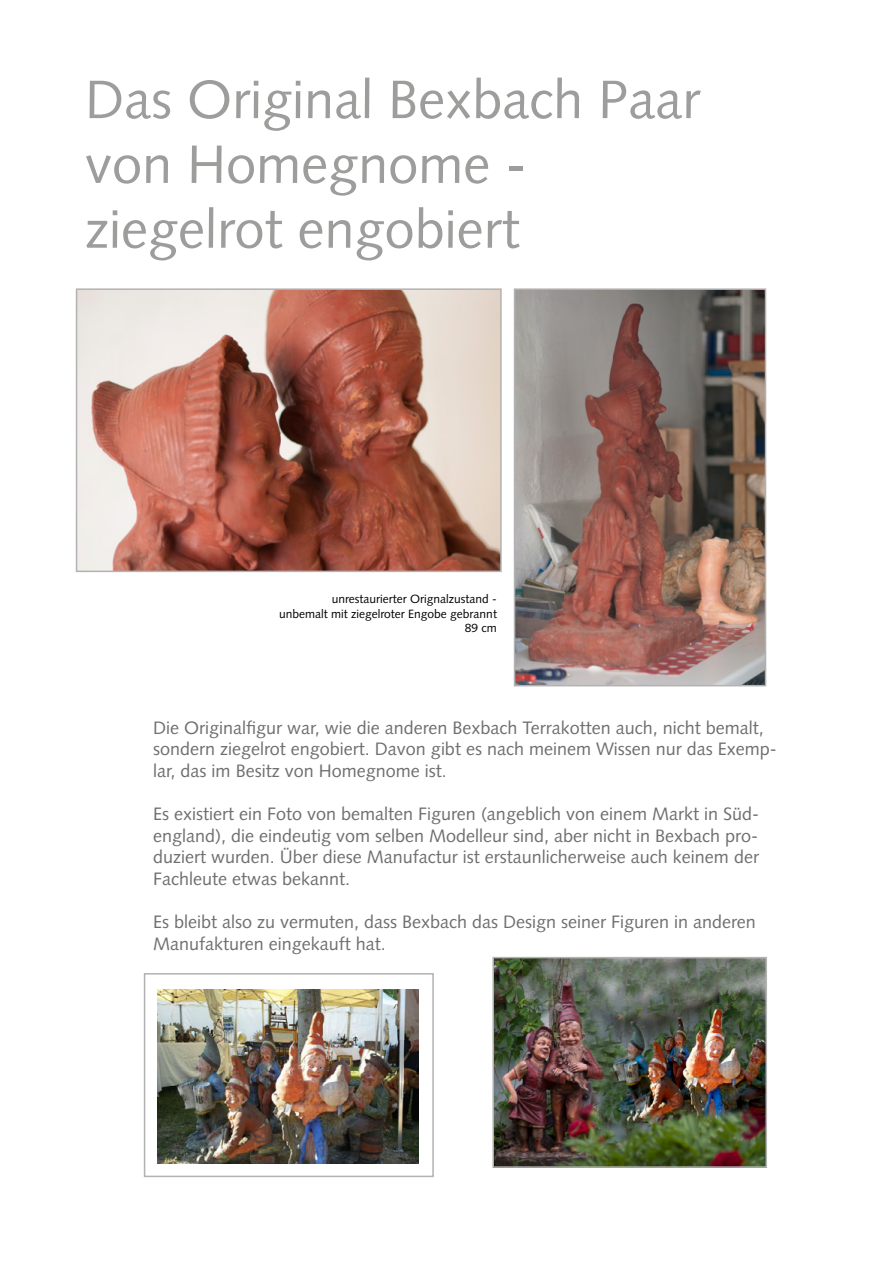
<style>
.page{position:relative;width:893px;height:1263px;background:#fff}
.page>*{position:absolute;margin:0;border:0;box-sizing:border-box;transform-origin:0 0}
.t1{font:54px/64.8px "Syntax LT Std";color:#9d9d9c}
.t2{font:18px/21.6px "Syntax LT Std";color:#706f6f}
.t3{font:12px/14.4px "Syntax LT Std";color:#000;text-align:right}
</style>
<div class="page">
<img style="left:79px;top:291px;width:420px;height:278px">
<div style="left:76px;top:288px;width:426px;height:284px;border:2px solid #b3b2b2"></div>
<img style="left:517px;top:291px;width:246px;height:392px">
<div style="left:514px;top:288px;width:252px;height:398px;border:2px solid #b3b2b2"></div>
<img style="left:158px;top:989px;width:261px;height:174px">
<div style="left:144px;top:973px;width:290px;height:204px;border:2px solid #b3b2b2"></div>
<img style="left:495px;top:960px;width:269px;height:205px">
<div style="left:492px;top:957px;width:275px;height:211px;border:2px solid #b3b2b2"></div>
<h1 class="t1" style="left:85px;top:67px;width:617px">Das Original Bexbach Paar von Homegnome - ziegelrot engobiert</h1>
<p class="t3" style="left:279px;top:592px;width:219px">unrestaurierter Orignalzustand -<br>unbemalt mit ziegelroter Engobe gebrannt<br>89 cm</p>
<p class="t2" style="left:153px;top:717px;width:625px">Die Originalfigur war, wie die anderen Bexbach Terrakotten auch, nicht bemalt, sondern ziegelrot engobiert. Davon gibt es nach meinem Wissen nur das Exemp&shy;lar, das im Besitz von Homegnome ist.</p>
<p class="t2" style="left:153px;top:803px;width:607px;text-align:justify">Es existiert ein Foto von bemalten Figuren (angeblich von einem Markt in Süd&shy;england), die eindeutig vom selben Modelleur sind, aber nicht in Bexbach pro&shy;duziert wurden. Über diese Manufactur ist erstaunlicherweise auch keinem der Fachleute etwas bekannt.</p>
<p class="t2" style="left:153px;top:911px;width:604px">Es bleibt also zu vermuten, dass Bexbach das Design seiner Figuren in anderen<br>Manufakturen eingekauft hat.</p>
</div>
